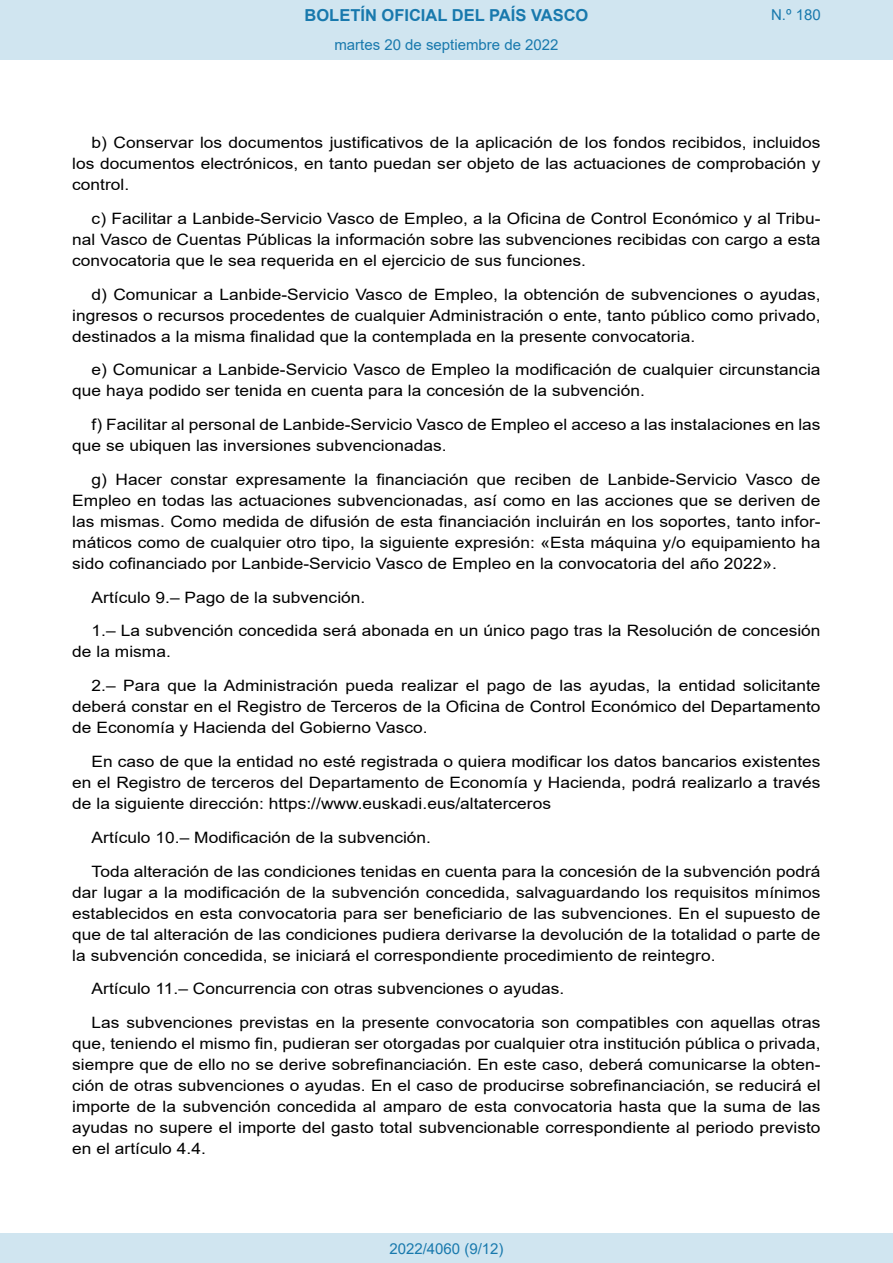
<style>
.page{position:relative;width:893px;height:1263px;background:#fff}
.page>*{position:absolute;margin:0;border:0;box-sizing:border-box;transform-origin:0 0}
.t1{font:700 16.5px "Arial";color:#1879ad}
.BOPVDetalle{font:15.6px/21px "Arial";color:#000;text-align:justify;scale:1.11 1}
.Paginacion_Centro{font:15px "Arial";color:#1879ad}
</style>
<div class="page">
<div style="left:0;top:0;width:893px;height:60px;background:#d0e5f0"></div>
<div style="left:0;top:1233px;width:893px;height:30px;background:#d0e5f0"></div>
<p class="t1" style="left:305px;top:3px;width:285px">BOLETÍN OFICIAL DEL PAÍS VASCO</p>
<p class="Paginacion_Centro" style="left:334px;top:35px;width:226px">martes 20 de septiembre de 2022</p>
<p class="Paginacion_Centro" style="left:771px;top:5px;width:51px">N.º 180</p>
<p class="BOPVDetalle" style="left:72px;top:132px;width:676px;text-indent:19px">b) Conservar los documentos justificativos de la aplicación de los fondos recibidos, incluidos los documentos electrónicos, en tanto puedan ser objeto de las actuaciones de comprobación y control.</p>
<p class="BOPVDetalle" style="left:72px;top:208px;width:676px;text-indent:19px">c) Facilitar a Lanbide-Servicio Vasco de Empleo, a la Oficina de Control Económico y al Tribu&shy;nal Vasco de Cuentas Públicas la información sobre las subvenciones recibidas con cargo a esta convocatoria que le sea requerida en el ejercicio de sus funciones.</p>
<p class="BOPVDetalle" style="left:72px;top:284px;width:676px;text-indent:19px">d) Comunicar a Lanbide-Servicio Vasco de Empleo, la obtención de subvenciones o ayudas, ingresos o recursos procedentes de cualquier Administración o ente, tanto público como privado, destinados a la misma finalidad que la contemplada en la presente convocatoria.</p>
<p class="BOPVDetalle" style="left:72px;top:359px;width:676px;text-indent:19px">e) Comunicar a Lanbide-Servicio Vasco de Empleo la modificación de cualquier circunstancia que haya podido ser tenida en cuenta para la concesión de la subvención.</p>
<p class="BOPVDetalle" style="left:72px;top:414px;width:676px;text-indent:19px">f) Facilitar al personal de Lanbide-Servicio Vasco de Empleo el acceso a las instalaciones en las que se ubiquen las inversiones subvencionadas.</p>
<p class="BOPVDetalle" style="left:72px;top:469px;width:676px;text-indent:19px">g) Hacer constar expresamente la financiación que reciben de Lanbide-Servicio Vasco de Empleo en todas las actuaciones subvencionadas, así como en las acciones que se deriven de las mismas. Como medida de difusión de esta financiación incluirán en los soportes, tanto infor&shy;máticos como de cualquier otro tipo, la siguiente expresión: «Esta máquina y/o equipamiento ha sido cofinanciado por Lanbide-Servicio Vasco de Empleo en la convocatoria del año 2022».</p>
<p class="BOPVDetalle" style="left:92px;top:587px;width:248px">Artículo 9.– Pago de la subvención.</p>
<p class="BOPVDetalle" style="left:72px;top:620px;width:676px;text-indent:19px">1.– La subvención concedida será abonada en un único pago tras la Resolución de concesión de la misma.</p>
<p class="BOPVDetalle" style="left:72px;top:675px;width:676px;text-indent:19px">2.– Para que la Administración pueda realizar el pago de las ayudas, la entidad solicitante deberá constar en el Registro de Terceros de la Oficina de Control Económico del Departamento de Economía y Hacienda del Gobierno Vasco.</p>
<p class="BOPVDetalle" style="left:72px;top:751px;width:676px;text-indent:19px">En caso de que la entidad no esté registrada o quiera modificar los datos bancarios existentes en el Registro de terceros del Departamento de Economía y Hacienda, podrá realizarlo a través de la siguiente dirección: https://www.euskadi.eus/altaterceros</p>
<p class="BOPVDetalle" style="left:92px;top:827px;width:307px">Artículo 10.– Modificación de la subvención.</p>
<p class="BOPVDetalle" style="left:72px;top:860px;width:676px;text-indent:19px">Toda alteración de las condiciones tenidas en cuenta para la concesión de la subvención podrá dar lugar a la modificación de la subvención concedida, salvaguardando los requisitos mínimos establecidos en esta convocatoria para ser beneficiario de las subvenciones. En el supuesto de que de tal alteración de las condiciones pudiera derivarse la devolución de la totalidad o parte de la subvención concedida, se iniciará el correspondiente procedimiento de reintegro.</p>
<p class="BOPVDetalle" style="left:92px;top:978px;width:427px">Artículo 11.– Concurrencia con otras subvenciones o ayudas.</p>
<p class="BOPVDetalle" style="left:72px;top:1012px;width:676px;text-indent:19px">Las subvenciones previstas en la presente convocatoria son compatibles con aquellas otras que, teniendo el mismo fin, pudieran ser otorgadas por cualquier otra institución pública o privada, siempre que de ello no se derive sobrefinanciación. En este caso, deberá comunicarse la obten&shy;ción de otras subvenciones o ayudas. En el caso de producirse sobrefinanciación, se reducirá el importe de la subvención concedida al amparo de esta convocatoria hasta que la suma de las ayudas no supere el importe del gasto total subvencionable correspondiente al periodo previsto en el artículo 4.4.</p>
<p class="Paginacion_Centro" style="left:389px;top:1238px;width:116px">2022/4060 (9/12)</p>
</div>
